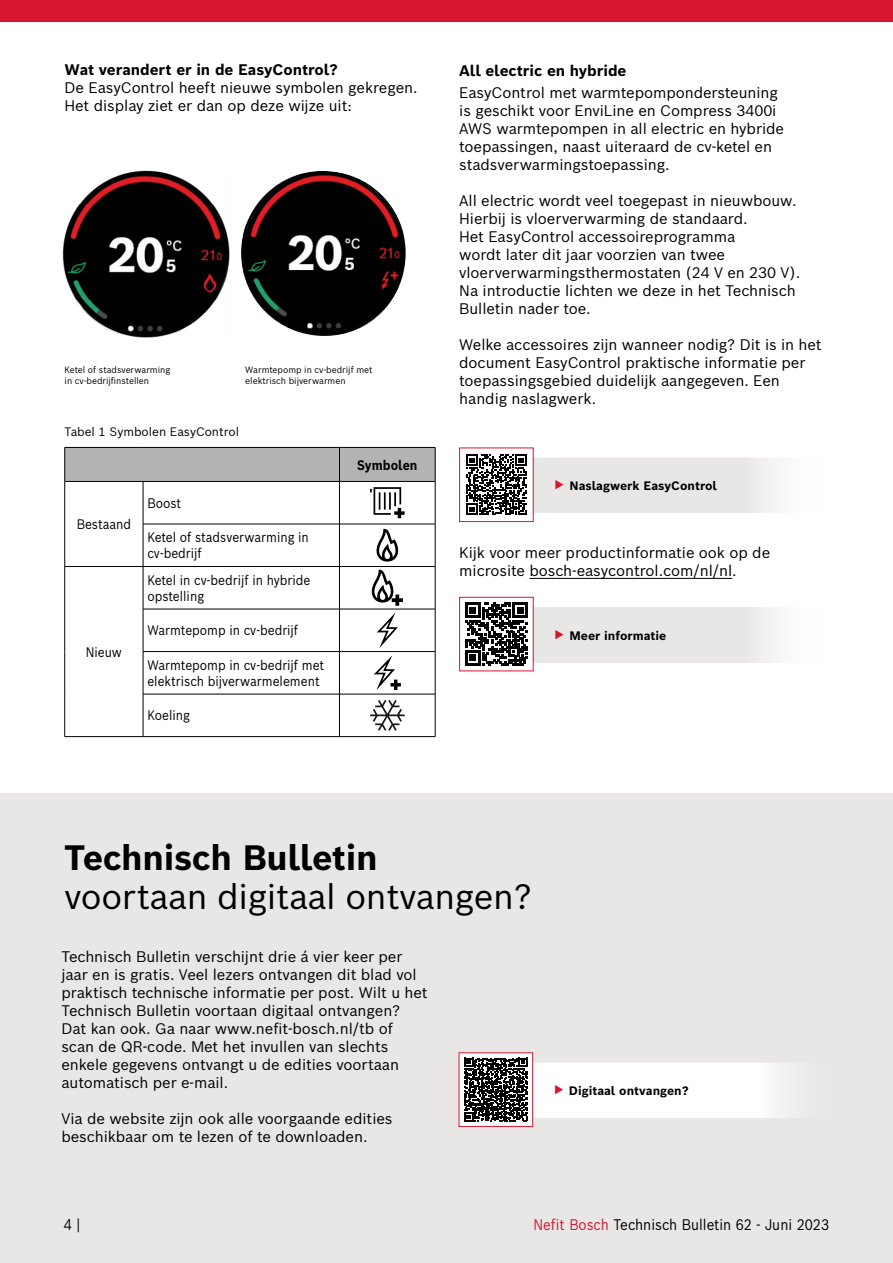
<style>
.page{position:relative;width:893px;height:1263px;background:#fff}
.page>*{position:absolute;margin:0;border:0;box-sizing:border-box;transform-origin:0 0}
.t1{font:34.5px "Bosch Sans";letter-spacing:-.01em;color:#000}
.t2{font:700 34.5px "Bosch Sans";letter-spacing:-.01em;color:#000}
.t3{font:15px/18px "Bosch Sans";letter-spacing:-.005em;color:#000}
.t4{font:700 15px "Bosch Sans";letter-spacing:-.005em;color:#000}
.t5{font:15px "Bosch Sans";letter-spacing:-.005em;color:#000;scale:.9 1}
.t6{font:13.5px/16.2px "Bosch Sans";color:#000;scale:.9 1}
.t7{font:700 13.5px "Bosch Sans";color:#000;scale:.9 1}
.t8{font:700 12px "Bosch Sans";color:#000}
.t9{font:12px "Bosch Sans";color:#000}
.t10{font:9px/10.8px "Bosch Sans";color:#000}
.s1{font-weight:400;font-size:15px;color:#d7162f}
.s2{color:#d7162f}
</style>
<div class="page">
<div style="left:0;top:0;width:893px;height:21px;background:#d7162f"></div>
<div style="left:0;top:793px;width:893px;height:470px;background:#e9e7e6"></div>
<div style="left:533px;top:1063px;width:254px;height:55px;background:#fff"></div>
<div style="left:459px;top:1053px;width:74px;height:73px;background:#fff"></div>
<svg style="left:464px;top:1058px;width:63px;height:63px"></svg>
<div style="left:459px;top:1052px;width:74px;height:75px;border:1px solid #d7162f"></div>
<div style="left:65px;top:448px;width:370px;height:33px;background:#b2b3b2"></div>
<svg style="left:65px;top:482px;width:370px;height:254px"></svg>
<hr style="left:65px;top:447px;width:78px;height:1px;background:#000">
<hr style="left:64px;top:448px;width:1px;height:33px;background:#000">
<hr style="left:143px;top:447px;width:196px;height:1px;background:#000">
<hr style="left:339px;top:447px;width:96px;height:1px;background:#000">
<hr style="left:339px;top:448px;width:1px;height:33px;background:#000">
<hr style="left:435px;top:448px;width:1px;height:33px;background:#000">
<hr style="left:65px;top:481px;width:78px;height:1px;background:#000">
<hr style="left:64px;top:482px;width:1px;height:42px;background:#000">
<hr style="left:143px;top:481px;width:196px;height:1px;background:#000">
<hr style="left:143px;top:482px;width:1px;height:42px;background:#000">
<hr style="left:339px;top:481px;width:96px;height:1px;background:#000">
<hr style="left:339px;top:482px;width:1px;height:42px;background:#000">
<hr style="left:435px;top:482px;width:1px;height:42px;background:#000">
<hr style="left:64px;top:524px;width:1px;height:42px;background:#000">
<hr style="left:143px;top:524px;width:196px;height:1px;background:#000">
<hr style="left:143px;top:524px;width:1px;height:42px;background:#000">
<hr style="left:339px;top:524px;width:96px;height:1px;background:#000">
<hr style="left:339px;top:524px;width:1px;height:42px;background:#000">
<hr style="left:435px;top:524px;width:1px;height:42px;background:#000">
<hr style="left:65px;top:566px;width:78px;height:1px;background:#000">
<hr style="left:64px;top:567px;width:1px;height:42px;background:#000">
<hr style="left:143px;top:566px;width:196px;height:1px;background:#000">
<hr style="left:143px;top:567px;width:1px;height:42px;background:#000">
<hr style="left:339px;top:566px;width:96px;height:1px;background:#000">
<hr style="left:339px;top:567px;width:1px;height:42px;background:#000">
<hr style="left:435px;top:567px;width:1px;height:42px;background:#000">
<hr style="left:64px;top:609px;width:1px;height:42px;background:#000">
<hr style="left:143px;top:609px;width:196px;height:1px;background:#000">
<hr style="left:143px;top:609px;width:1px;height:42px;background:#000">
<hr style="left:339px;top:609px;width:96px;height:1px;background:#000">
<hr style="left:339px;top:609px;width:1px;height:42px;background:#000">
<hr style="left:435px;top:609px;width:1px;height:42px;background:#000">
<hr style="left:64px;top:651px;width:1px;height:43px;background:#000">
<hr style="left:143px;top:651px;width:196px;height:1px;background:#000">
<hr style="left:143px;top:652px;width:1px;height:42px;background:#000">
<hr style="left:339px;top:651px;width:96px;height:1px;background:#000">
<hr style="left:339px;top:652px;width:1px;height:42px;background:#000">
<hr style="left:435px;top:652px;width:1px;height:42px;background:#000">
<hr style="left:64px;top:694px;width:1px;height:42px;background:#000">
<hr style="left:143px;top:694px;width:196px;height:1px;background:#000">
<hr style="left:143px;top:694px;width:1px;height:42px;background:#000">
<hr style="left:339px;top:694px;width:96px;height:1px;background:#000">
<hr style="left:339px;top:694px;width:1px;height:42px;background:#000">
<hr style="left:435px;top:694px;width:1px;height:42px;background:#000">
<hr style="left:65px;top:736px;width:78px;height:1px;background:#000">
<hr style="left:143px;top:736px;width:196px;height:1px;background:#000">
<hr style="left:339px;top:736px;width:96px;height:1px;background:#000">
<svg style="left:370px;top:487px;width:35px;height:31px"></svg>
<svg style="left:377px;top:529px;width:21px;height:33px"></svg>
<svg style="left:372px;top:570px;width:31px;height:36px"></svg>
<svg style="left:377px;top:612px;width:21px;height:36px"></svg>
<svg style="left:374px;top:655px;width:27px;height:35px"></svg>
<svg style="left:370px;top:700px;width:35px;height:31px"></svg>
<hr style="left:529px;top:578px;width:203px;height:1px;background:#000">
<div style="left:534px;top:458px;width:241px;height:55px;background:#e9e7e6"></div>
<svg style="left:466px;top:454px;width:61px;height:61px"></svg>
<div style="left:459px;top:448px;width:75px;height:74px;border:1px solid #d7162f"></div>
<div style="left:534px;top:607px;width:241px;height:55px;background:#e9e7e6"></div>
<svg style="left:465px;top:603px;width:63px;height:63px"></svg>
<div style="left:459px;top:597px;width:75px;height:74px;border:1px solid #d7162f"></div>
<img style="left:241px;top:171px;width:165px;height:165px;border-radius:81px">
<img style="left:62px;top:170px;width:180px;height:168px">
<p class="t4" style="left:65px;top:60px;width:275px">Wat verandert er in de EasyControl?</p>
<p class="t3" style="left:65px;top:78px;width:355px">De EasyControl heeft nieuwe symbolen gekregen.<br>Het display ziet er dan op deze wijze uit:</p>
<p class="t10" style="left:65px;top:364px;width:107px">Ketel of stadsverwarming in cv-bedrijfinstellen</p>
<p class="t10" style="left:245px;top:364px;width:129px">Warmtepomp in cv-bedrijf met elektrisch bijverwarmen</p>
<p class="t9" style="left:65px;top:423px;width:176px">Tabel 1 Symbolen EasyControl</p>
<p class="t6" style="left:77px;top:515px;width:62px">Bestaand</p>
<p class="t6" style="left:86px;top:643px;width:42px">Nieuw</p>
<p class="t6" style="left:147px;top:494px;width:39px">Boost</p>
<p class="t6" style="left:147px;top:528px;width:181px">Ketel of stadsverwarming in cv-bedrijf</p>
<p class="t6" style="left:147px;top:571px;width:183px">Ketel in cv-bedrijf in hybride opstelling</p>
<p class="t6" style="left:147px;top:621px;width:169px">Warmtepomp in cv-bedrijf</p>
<p class="t6" style="left:147px;top:656px;width:198px">Warmtepomp in cv-bedrijf met elektrisch bijverwarmelement</p>
<p class="t6" style="left:147px;top:706px;width:49px">Koeling</p>
<p class="t7" style="left:357px;top:456px;width:68px">Symbolen</p>
<p class="t4" style="left:459px;top:60px;width:169px">All electric en hybride</p>
<p class="t3" style="left:459px;top:83px;width:326px">EasyControl met warmtepompondersteuning is geschikt voor EnviLine en Compress 3400i AWS warmtepompen in all electric en hybride toepassingen, naast uiteraard de cv-ketel en stadsverwarmingstoepassing.</p>
<p class="t3" style="left:459px;top:191px;width:342px">All electric wordt veel toegepast in nieuwbouw.<br>Hierbij is vloerverwarming de standaard.<br>Het EasyControl accessoireprogramma<br>wordt later dit jaar voorzien van twee vloerverwarmingsthermostaten (24 V en 230 V).<br>Na introductie lichten we deze in het Technisch Bulletin nader toe.</p>
<p class="t3" style="left:459px;top:335px;width:364px">Welke accessoires zijn wanneer nodig? Dit is in het document EasyControl praktische informatie per toepassingsgebied duidelijk aangegeven. Een handig naslagwerk.</p>
<p class="t8" style="left:554px;top:478px;width:164px"><span class="s1">▶</span> Naslagwerk EasyControl</p>
<p class="t3" style="left:459px;top:542px;width:312px">Kijk voor meer productinformatie ook op de microsite bosch-easycontrol.com/nl/nl.</p>
<p class="t8" style="left:554px;top:627px;width:113px"><span class="s1">▶</span> Meer informatie</p>
<h1 class="t2" style="left:65px;top:834px;width:315px">Technisch Bulletin</h1>
<h1 class="t1" style="left:65px;top:871px;width:469px">voortaan digitaal ontvangen?</h1>
<p class="t3" style="left:61px;top:946px;width:368px">Technisch Bulletin verschijnt drie á vier keer per jaar en is gratis. Veel lezers ontvangen dit blad vol praktisch technische informatie per post. Wilt u het Technisch Bulletin voortaan digitaal ontvangen?<br>Dat kan ook. Ga naar www.nefit-bosch.nl/tb of scan de QR-code. Met het invullen van slechts enkele gegevens ontvangt u de edities voortaan automatisch per e-mail.</p>
<p class="t3" style="left:61px;top:1108px;width:333px">Via de website zijn ook alle voorgaande edities beschikbaar om te lezen of te downloaden.</p>
<p class="t8" style="left:554px;top:1083px;width:136px"><span class="s1">▶</span> Digitaal ontvangen?</p>
<p class="t5" style="left:64px;top:1213px;width:20px">4 |</p>
<p class="t5" style="left:533px;top:1213px;width:330px"><span class="s2">Nefit Bosch</span> Technisch Bulletin 62 - Juni 2023</p>
</div>
